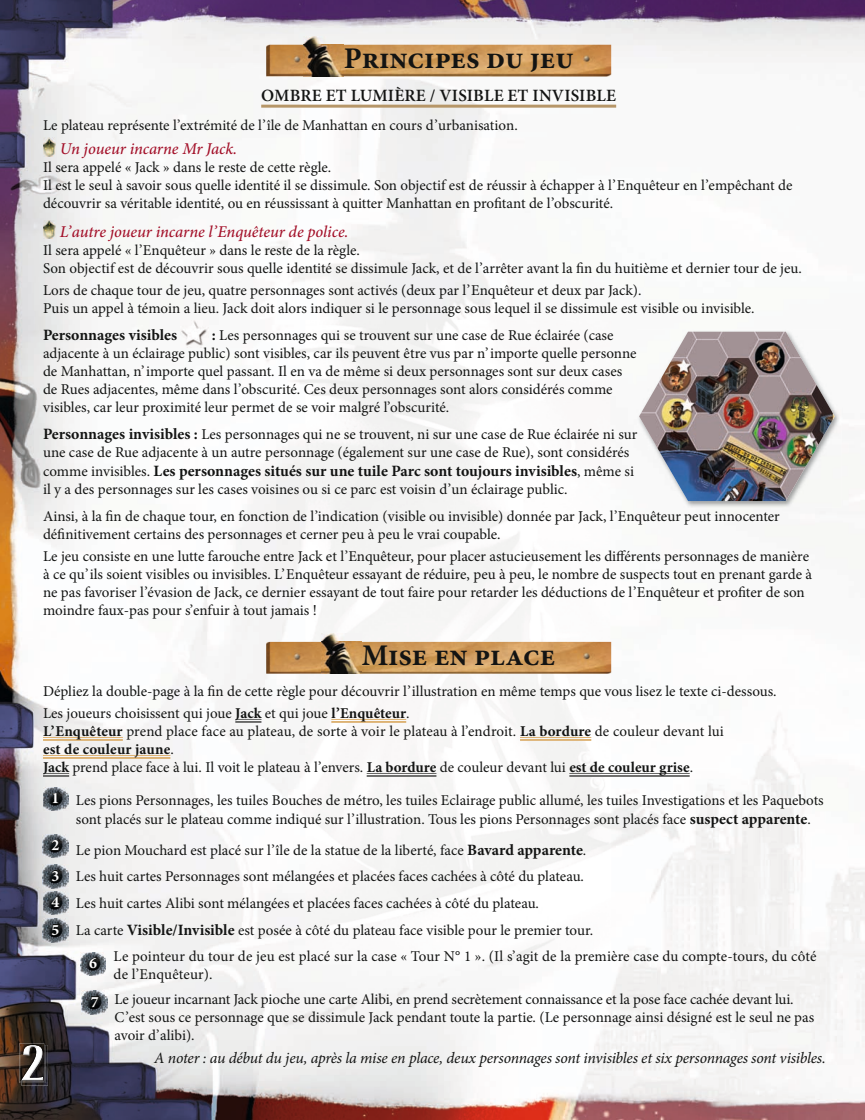
<style>
.page{position:relative;width:865px;height:1120px;background:#fff}
.page>*{position:absolute;margin:0;border:0;box-sizing:border-box;transform-origin:0 0}
.t1{font:700 30px "Minion Pro";color:#131413}
.t2{font:600 17.25px "Minion Pro";letter-spacing:.01em;color:#131413}
.t3{font:italic 500 16.5px "Minion Pro";letter-spacing:-.005em;color:#a31029}
.t4{font:700 15.75px "Minion Pro";letter-spacing:.005em;color:#131413}
.t5{font:italic 15.75px "Minion Pro";letter-spacing:-.015em;color:#131413}
.t6{font:700 15.75px "Minion Pro";color:#fff}
.t7{font:15px/18px "Minion Pro";color:#131413}
.s1{font-weight:700;font-size:15.75px}
.s2{font-weight:400;font-size:15px}
.s3{font-weight:700}
.s4{font-weight:700;font-size:15.75px;color:#fff}
</style>
<div class="page">
<img style="left:0;top:0;width:610px;height:1119px">
<img style="left:610px;top:0;width:254px;height:108px">
<img style="left:610px;top:642px;width:51px;height:477px">
<img style="left:814px;top:427px;width:50px;height:692px">
<img style="left:661px;top:507px;width:153px;height:612px">
<img style="left:684px;top:330px;width:156px;height:177px">
<img style="left:638px;top:331px;width:196px;height:170px">
<img style="left:21px;top:1044px;width:27px;height:41px">
<img style="left:21px;top:1044px;width:24px;height:38px">
<img style="left:19px;top:1045px;width:2px;height:36px">
<img style="left:21px;top:1045px;width:23px;height:36px">
<svg style="left:19px;top:1043px;width:25px;height:2px"></svg>
<img style="left:21px;top:1044px;width:22px;height:36px">
<hr style="left:261px;top:105px;width:355px;height:3px;background:#b69668">
<svg style="left:235px;top:719px;width:26px;height:1px"></svg>
<hr style="left:235px;top:720px;width:26px;height:2px;background:#686867">
<hr style="left:331px;top:719px;width:75px;height:1px;background:#ddb273">
<hr style="left:331px;top:720px;width:75px;height:2px;background:#ddb273">
<hr style="left:43px;top:737px;width:80px;height:1px;background:#ddb273">
<hr style="left:43px;top:738px;width:80px;height:2px;background:#ddb273">
<hr style="left:519px;top:737px;width:72px;height:1px;background:#ddb273">
<hr style="left:519px;top:738px;width:72px;height:2px;background:#ddb273">
<hr style="left:43px;top:755px;width:127px;height:1px;background:#ddb273">
<hr style="left:43px;top:756px;width:127px;height:2px;background:#ddb273">
<svg style="left:43px;top:773px;width:26px;height:1px"></svg>
<hr style="left:43px;top:774px;width:26px;height:2px;background:#686867">
<hr style="left:366px;top:773px;width:70px;height:1px;background:#686867">
<hr style="left:366px;top:774px;width:70px;height:2px;background:#686867">
<hr style="left:569px;top:773px;width:120px;height:1px;background:#686867">
<hr style="left:569px;top:774px;width:120px;height:2px;background:#686867">
<img style="left:266px;top:45px;width:345px;height:31px">
<img style="left:304px;top:37px;width:39px;height:39px">
<img style="left:43px;top:137px;width:13px;height:19px">
<img style="left:43px;top:220px;width:13px;height:18px">
<img style="left:180px;top:320px;width:29px;height:27px">
<img style="left:266px;top:641px;width:345px;height:32px">
<img style="left:322px;top:633px;width:39px;height:40px">
<img style="left:43px;top:787px;width:25px;height:23px">
<svg style="left:52px;top:791px;width:8px;height:13px"></svg>
<img style="left:43px;top:834px;width:25px;height:23px">
<svg style="left:50px;top:838px;width:11px;height:13px"></svg>
<img style="left:43px;top:864px;width:25px;height:24px">
<svg style="left:50px;top:869px;width:10px;height:13px"></svg>
<img style="left:43px;top:891px;width:25px;height:23px">
<svg style="left:50px;top:894px;width:11px;height:14px"></svg>
<img style="left:43px;top:918px;width:25px;height:23px">
<svg style="left:51px;top:923px;width:9px;height:13px"></svg>
<img style="left:80px;top:952px;width:26px;height:23px">
<svg style="left:88px;top:956px;width:10px;height:13px"></svg>
<img style="left:82px;top:990px;width:25px;height:23px">
<svg style="left:89px;top:994px;width:11px;height:14px"></svg>
<h1 class="t1" style="left:343px;top:37px;width:231px">Principes du jeu</h1>
<p class="t2" style="left:261px;top:84px;width:356px">OMBRE ET LUMIÈRE / VISIBLE ET INVISIBLE</p>
<p class="t7" style="left:43px;top:116px;width:476px">Le plateau représente l’extrémité de l’île de Manhattan en cours d’urbanisation.</p>
<p class="t3" style="left:60px;top:137px;width:179px">Un joueur incarne Mr Jack.</p>
<p class="t7" style="left:43px;top:158px;width:750px">Il sera appelé « Jack » dans le reste de cette règle.<br>Il est le seul à savoir sous quelle identité il se dissimule. Son objectif est de réussir à échapper à l’Enquêteur en l’empêchant de découvrir sa véritable identité, ou en réussissant à quitter Manhattan en profitant de l’obscurité.</p>
<p class="t3" style="left:60px;top:220px;width:290px">L’autre joueur incarne l’Enquêteur de police.</p>
<p class="t7" style="left:43px;top:241px;width:759px">Il sera appelé « l’Enquêteur » dans le reste de la règle.<br>Son objectif est de découvrir sous quelle identité se dissimule Jack, et de l’arrêter avant la fin du huitième et dernier tour de jeu.</p>
<p class="t7" style="left:43px;top:281px;width:712px">Lors de chaque tour de jeu, quatre personnages sont activés (deux par l’Enquêteur et deux par Jack).<br>Puis un appel à témoin a lieu. Jack doit alors indiquer si le personnage sous lequel il se dissimule est visible ou invisible.</p>
<p class="t4" style="left:43px;top:323px;width:136px">Personnages visibles</p>
<p class="t7" style="left:43px;top:326px;width:594px;text-indent:169px"><span class="s1">:</span> Les personnages qui se trouvent sur une case de Rue éclairée (case adjacente à un éclairage public) sont visibles, car ils peuvent être vus par n’importe quelle personne de Manhattan, n’importe quel passant. Il en va de même si deux personnages sont sur deux cases de Rues adjacentes, même dans l’obscurité. Ces deux personnages sont alors considérés comme visibles, car leur proximité leur permet de se voir malgré l’obscurité.</p>
<p class="t7" style="left:43px;top:425px;width:595px"><span class="s1">Personnages invisibles :</span> Les personnages qui ne se trouvent, ni sur une case de Rue éclairée ni sur une case de Rue adjacente à un autre personnage (également sur une case de Rue), sont considérés</p>
<p class="t4" style="left:43px;top:460px;width:592px"><span class="s2">comme invisibles.</span> Les personnages situés sur une tuile Parc sont toujours invisibles<span class="s2">, même si</span></p>
<p class="t7" style="left:43px;top:476px;width:737px;line-height:26.5px">il y a des personnages sur les cases voisines ou si ce parc est voisin d’un éclairage public.<br>Ainsi, à la fin de chaque tour, en fonction de l’indication (visible ou invisible) donnée par Jack, l’Enquêteur peut innocenter</p>
<p class="t7" style="left:43px;top:523px;width:767px;line-height:22.2px">définitivement certains des personnages et cerner peu à peu le vrai coupable.<br>Le jeu consiste en une lutte farouche entre Jack et l’Enquêteur, pour placer astucieusement les différents personnages de manière</p>
<p class="t7" style="left:43px;top:565px;width:770px">à ce qu’ils soient visibles ou invisibles. L’Enquêteur essayant de réduire, peu à peu, le nombre de suspects tout en prenant garde à ne pas favoriser l’évasion de Jack, ce dernier essayant de tout faire pour retarder les déductions de l’Enquêteur et profiter de son moindre faux-pas pour s’enfuir à tout jamais !</p>
<h1 class="t1" style="left:361px;top:634px;width:195px">Mise en place</h1>
<p class="t7" style="left:43px;top:679px;width:734px;line-height:22.2px">Dépliez la double-page à la fin de cette règle pour découvrir l’illustration en même temps que vous lisez le texte ci-dessous.<br>Les joueurs choisissent qui joue <span class="s3">Jack</span> et qui joue <span class="s3">l’Enquêteur</span>.</p>
<p class="t7" style="left:43px;top:722px;width:682px"><span class="s3">L’Enquêteur</span> prend place face au plateau, de sorte à voir le plateau à l’endroit. <span class="s3">La bordure</span> de couleur devant lui <span class="s3">est de couleur jaune</span>.<br><span class="s3">Jack</span> prend place face à lui. Il voit le plateau à l’envers. <span class="s3">La bordure</span> de couleur devant lui <span class="s3">est de couleur grise</span>.</p>
<p class="t7" style="left:76px;top:791px;width:749px;line-height:18.9px;text-indent:-24px"><span class="s4">1</span> Les pions Personnages, les tuiles Bouches de métro, les tuiles Eclairage public allumé, les tuiles Investigations et les Paquebots sont placés sur le plateau comme indiqué sur l’illustration. Tous les pions Personnages sont placés face <span class="s1">suspect apparente</span>.</p>
<p class="t7" style="left:52px;top:836px;width:542px;line-height:26.7px"><sup>2</sup> Le pion Mouchard est placé sur l’île de la statue de la liberté, face <span class="s1">Bavard apparente</span>.<br><span class="s4">3</span> Les huit cartes Personnages sont mélangées et placées faces cachées à côté du plateau.<br><span class="s4">4</span> Les huit cartes Alibi sont mélangées et placées faces cachées à côté du plateau.<br><span class="s4">5</span> La carte <span class="s1">Visible/Invisible</span> est posée à côté du plateau face visible pour le premier tour.</p>
<p class="t6" style="left:89px;top:951px;width:9px">6</p>
<p class="t7" style="left:114px;top:946px;width:704px">Le pointeur du tour de jeu est placé sur la case « Tour N° 1 ». (Il s’agit de la première case du compte-tours, du côté de l’Enquêteur).</p>
<p class="t7" style="left:114px;top:990px;width:700px;text-indent:-24px"><span class="s4">7</span> Le joueur incarnant Jack pioche une carte Alibi, en prend secrètement connaissance et la pose face cachée devant lui.<br>C’est sous ce personnage que se dissimule Jack pendant toute la partie. (Le personnage ainsi désigné est le seul ne pas avoir d’alibi).</p>
<p class="t5" style="left:154px;top:1046px;width:672px">A noter : au début du jeu, après la mise en place, deux personnages sont invisibles et six personnages sont visibles.</p>
</div>
